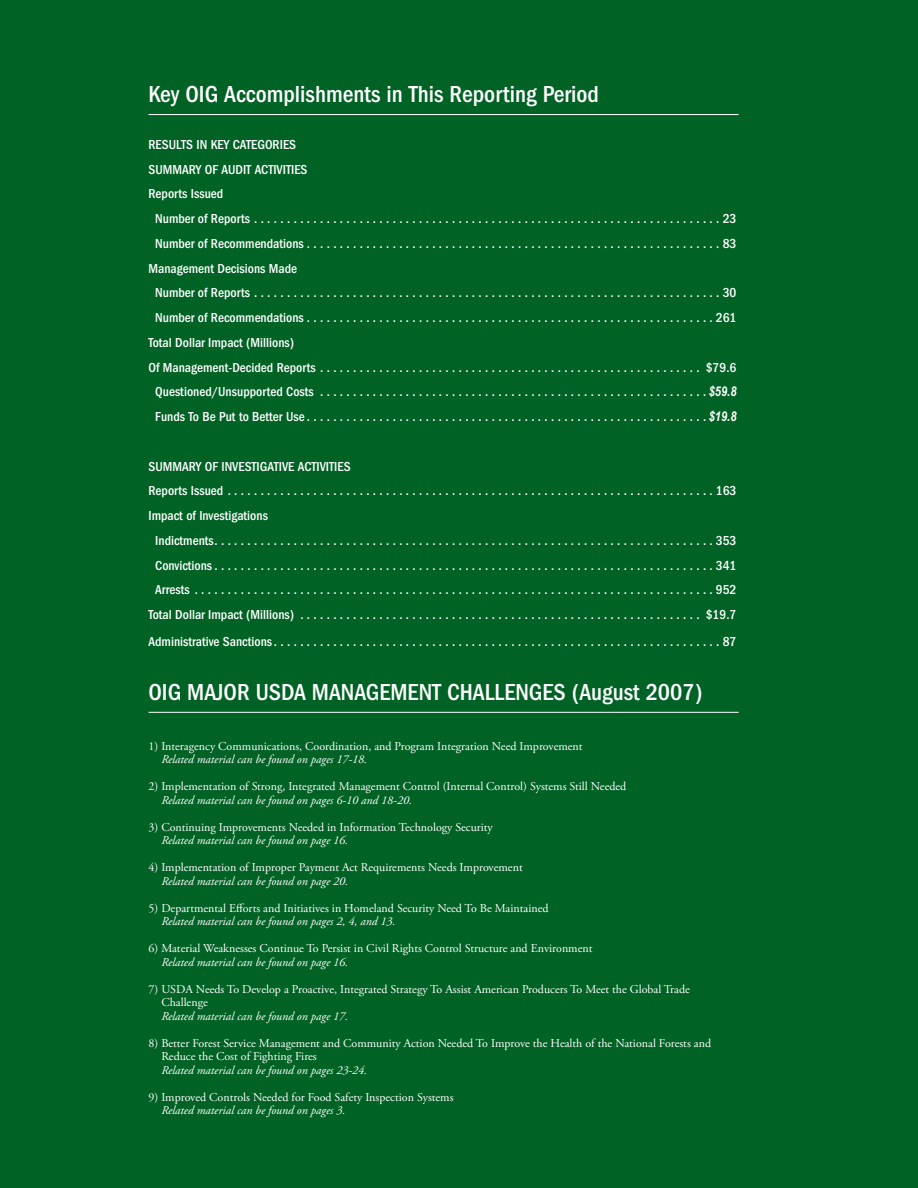
<style>
.page{position:relative;width:918px;height:1188px;background:#006224}
.page>*{position:absolute;margin:0;border:0;box-sizing:border-box;transform-origin:0 0}
.t1{font:500 condensed 24px "Franklin Gothic";color:#fff}
.t2{font:500 condensed 13.5px "Franklin Gothic";color:#fff}
.t3{font:12px/13.5px "Adobe Garamond Pro";color:#fff}
.t4{font:italic 12px "Adobe Garamond Pro";color:#fff}
.s1{font-family:"Arial Narrow";font-weight:700;font-style:italic;font-stretch:normal}
</style>
<div class="page">
<hr style="left:148px;top:114px;width:591px;height:1px;background:#fff">
<hr style="left:148px;top:712px;width:591px;height:1px;background:#fff">
<h1 class="t1" style="left:148px;top:81px;width:452px">Key OIG Accomplishments in This Reporting Period</h1>
<p class="t2" style="left:148px;top:137px;width:149px">RESULTS IN KEY CATEGORIES</p>
<p class="t2" style="left:148px;top:162px;width:160px">SUMMARY OF AUDIT ACTIVITIES</p>
<p class="t2" style="left:148px;top:186px;width:76px">Reports Issued</p>
<p class="t2" style="left:155px;top:211px;width:583px">Number of Reports . . . . . . . . . . . . . . . . . . . . . . . . . . . . . . . . . . . . . . . . . . . . . . . . . . . . . . . . . . . . . . . . . . . . . . . 23</p>
<p class="t2" style="left:155px;top:236px;width:583px">Number of Recommendations . . . . . . . . . . . . . . . . . . . . . . . . . . . . . . . . . . . . . . . . . . . . . . . . . . . . . . . . . . . . . . . 83</p>
<p class="t2" style="left:148px;top:261px;width:150px">Management Decisions Made</p>
<p class="t2" style="left:155px;top:285px;width:583px">Number of Reports . . . . . . . . . . . . . . . . . . . . . . . . . . . . . . . . . . . . . . . . . . . . . . . . . . . . . . . . . . . . . . . . . . . . . . . 30</p>
<p class="t2" style="left:155px;top:310px;width:583px">Number of Recommendations . . . . . . . . . . . . . . . . . . . . . . . . . . . . . . . . . . . . . . . . . . . . . . . . . . . . . . . . . . . . . . 261</p>
<p class="t2" style="left:148px;top:335px;width:147px">Total Dollar Impact (Millions)</p>
<p class="t2" style="left:148px;top:360px;width:590px">Of Management-Decided Reports . . . . . . . . . . . . . . . . . . . . . . . . . . . . . . . . . . . . . . . . . . . . . . . . . . . . . . . . . . $79.6</p>
<p class="t2" style="left:155px;top:384px;width:583px">Questioned/Unsupported Costs . . . . . . . . . . . . . . . . . . . . . . . . . . . . . . . . . . . . . . . . . . . . . . . . . . . . . . . . . . . <span class="s1">$59.8</span></p>
<p class="t2" style="left:155px;top:409px;width:583px">Funds To Be Put to Better Use . . . . . . . . . . . . . . . . . . . . . . . . . . . . . . . . . . . . . . . . . . . . . . . . . . . . . . . . . . . . . <span class="s1">$19.8</span></p>
<p class="t2" style="left:148px;top:459px;width:204px">SUMMARY OF INVESTIGATIVE ACTIVITIES</p>
<p class="t2" style="left:148px;top:483px;width:590px">Reports Issued . . . . . . . . . . . . . . . . . . . . . . . . . . . . . . . . . . . . . . . . . . . . . . . . . . . . . . . . . . . . . . . . . . . . . . . . . . 163</p>
<p class="t2" style="left:148px;top:508px;width:121px">Impact of Investigations</p>
<p class="t2" style="left:155px;top:533px;width:583px">Indictments . . . . . . . . . . . . . . . . . . . . . . . . . . . . . . . . . . . . . . . . . . . . . . . . . . . . . . . . . . . . . . . . . . . . . . . . . . . . 353</p>
<p class="t2" style="left:155px;top:558px;width:583px">Convictions . . . . . . . . . . . . . . . . . . . . . . . . . . . . . . . . . . . . . . . . . . . . . . . . . . . . . . . . . . . . . . . . . . . . . . . . . . . . 341</p>
<p class="t2" style="left:155px;top:582px;width:583px">Arrests . . . . . . . . . . . . . . . . . . . . . . . . . . . . . . . . . . . . . . . . . . . . . . . . . . . . . . . . . . . . . . . . . . . . . . . . . . . . . . . 952</p>
<p class="t2" style="left:148px;top:607px;width:590px">Total Dollar Impact (Millions) . . . . . . . . . . . . . . . . . . . . . . . . . . . . . . . . . . . . . . . . . . . . . . . . . . . . . . . . . . . . . $19.7</p>
<p class="t2" style="left:148px;top:634px;width:590px">Administrative Sanctions . . . . . . . . . . . . . . . . . . . . . . . . . . . . . . . . . . . . . . . . . . . . . . . . . . . . . . . . . . . . . . . . . . . . 87</p>
<h1 class="t1" style="left:148px;top:679px;width:556px">OIG MAJOR USDA MANAGEMENT CHALLENGES (August 2007)</h1>
<p class="t3" style="left:148px;top:739px;width:436px">1) Interagency Communications, Coordination, and Program Integration Need Improvement</p>
<p class="t4" style="left:161px;top:752px;width:207px">Related material can be found on pages 17-18.</p>
<p class="t3" style="left:148px;top:780px;width:479px">2) Implementation of Strong, Integrated Management Control (Internal Control) Systems Still Needed</p>
<p class="t4" style="left:161px;top:793px;width:252px">Related material can be found on pages 6-10 and 18-20.</p>
<p class="t3" style="left:149px;top:820px;width:346px">3) Continuing Improvements Needed in Information Technology Security</p>
<p class="t4" style="left:161px;top:833px;width:188px">Related material can be found on page 16.</p>
<p class="t3" style="left:149px;top:861px;width:376px">4) Implementation of Improper Payment Act Requirements Needs Improvement</p>
<p class="t4" style="left:161px;top:874px;width:188px">Related material can be found on page 20.</p>
<p class="t3" style="left:148px;top:901px;width:402px">5) Departmental Efforts and Initiatives in Homeland Security Need To Be Maintained</p>
<p class="t4" style="left:161px;top:914px;width:236px">Related material can be found on pages 2, 4, and 13.</p>
<p class="t3" style="left:148px;top:942px;width:445px">6) Material Weaknesses Continue To Persist in Civil Rights Control Structure and Environment</p>
<p class="t4" style="left:161px;top:955px;width:188px">Related material can be found on page 16.</p>
<p class="t3" style="left:161px;top:982px;width:530px;text-indent:-13px">7) USDA Needs To Develop a Proactive, Integrated Strategy To Assist American Producers To Meet the Global Trade<br>Challenge</p>
<p class="t4" style="left:161px;top:1009px;width:188px">Related material can be found on page 17.</p>
<p class="t3" style="left:161px;top:1036px;width:551px;text-indent:-13px">8) Better Forest Service Management and Community Action Needed To Improve the Health of the National Forests and<br>Reduce the Cost of Fighting Fires</p>
<p class="t4" style="left:161px;top:1063px;width:207px">Related material can be found on pages 23-24.</p>
<p class="t3" style="left:148px;top:1090px;width:307px">9) Improved Controls Needed for Food Safety Inspection Systems</p>
<p class="t4" style="left:161px;top:1103px;width:186px">Related material can be found on pages 3.</p>
</div>
